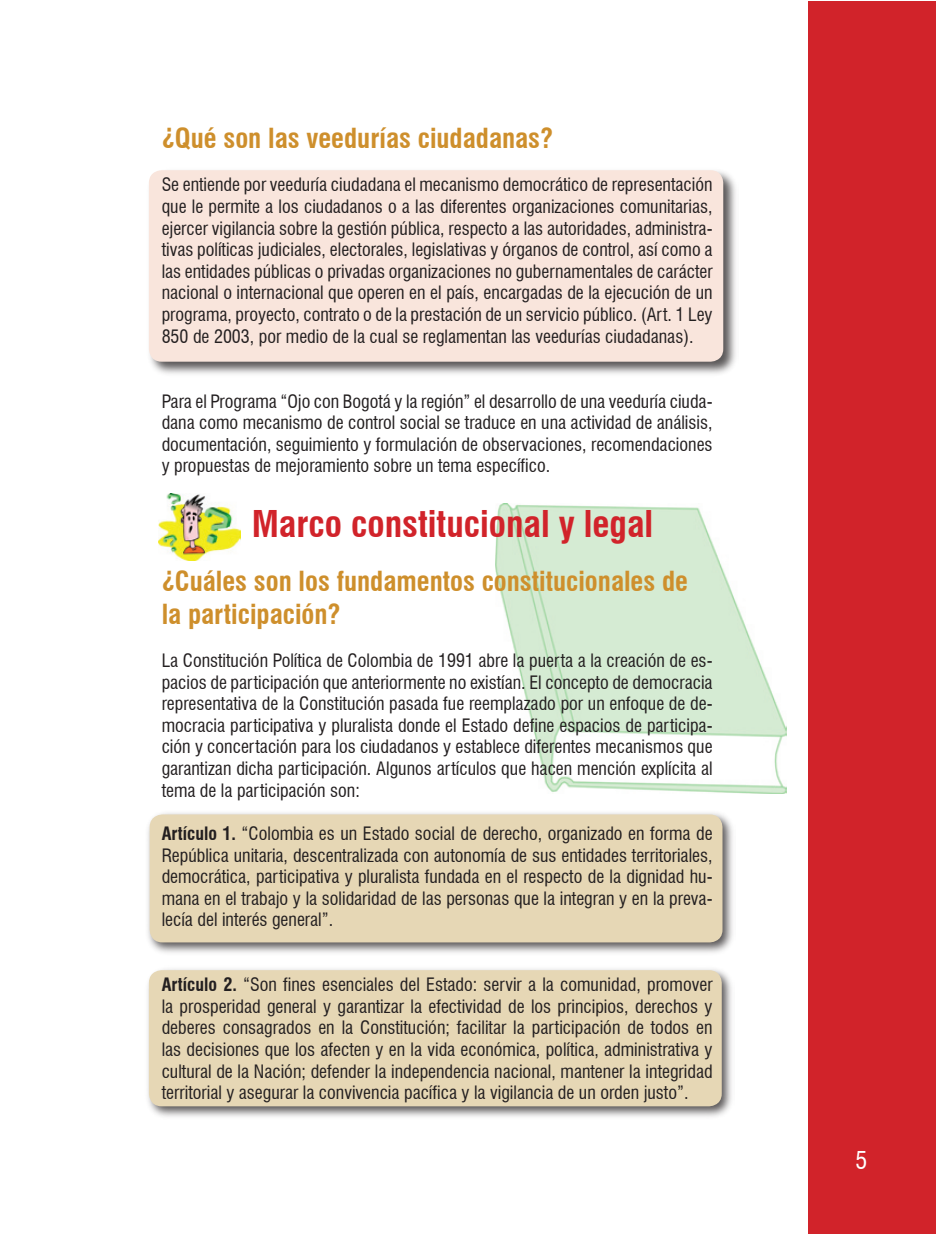
<style>
.page{position:relative;width:936px;height:1234px;background:#fff}
.page>*{position:absolute;margin:0;border:0;box-sizing:border-box;transform-origin:0 0}
.t1{font:700 condensed 36px "Swiss 721 BT";color:#d1232a}
.t2{font:700 condensed 27px/32.4px "Swiss 721 BT";color:#ce8f2c}
.t3{font:condensed 18px/21.6px "Swiss 721 BT";color:#231f20;text-align:justify}
.s1{font-weight:700}
</style>
<div class="page">
<div style="left:808px;top:2px;width:127px;height:1231px;background:#d1232a"></div>
<div style="left:146px;top:167px;width:592px;height:211px;background:#231f20;opacity:.75"></div>
<div style="left:149px;top:170px;width:574px;height:191px;background:#f9e5dc;border-radius:13px"></div>
<img style="left:158px;top:493px;width:82px;height:67px">
<img style="left:495px;top:503px;width:291px;height:290px">
<div style="left:145px;top:809px;width:590px;height:147px;background:#231f20;opacity:.75"></div>
<div style="left:150px;top:814px;width:572px;height:128px;background:#e6d7b5;border-radius:13px"></div>
<div style="left:144px;top:965px;width:590px;height:154px;background:#231f20;opacity:.75"></div>
<div style="left:149px;top:969px;width:572px;height:137px;background:#e6d7b5;border-radius:13px"></div>
<h2 class="t2" style="left:162px;top:122px;width:393px">¿Qué son las veedurías ciudadanas?</h2>
<p class="t3" style="left:162px;top:174px;width:552px">Se entiende por veeduría ciudadana el mecanismo democrático de representación que le permite a los ciudadanos o a las diferentes organizaciones comunitarias, ejercer vigilancia sobre la gestión pública, respecto a las autoridades, administra&shy;tivas políticas judiciales, electorales, legislativas y órganos de control, así como a las entidades públicas o privadas organizaciones no gubernamentales de carácter nacional o internacional que operen en el país, encargadas de la ejecución de un programa, proyecto, contrato o de la prestación de un servicio público. (Art. 1 Ley 850 de 2003, por medio de la cual se reglamentan las veedurías ciudadanas).</p>
<p class="t3" style="left:162px;top:390px;width:552px">Para el Programa “Ojo con Bogotá y la región” el desarrollo de una veeduría ciuda&shy;dana como mecanismo de control social se traduce en una actividad de análisis, documentación, seguimiento y formulación de observaciones, recomendaciones y propuestas de mejoramiento sobre un tema específico.</p>
<h1 class="t1" style="left:252px;top:502px;width:403px">Marco constitucional y legal</h1>
<h2 class="t2" style="left:162px;top:565px;width:528px">¿Cuáles son los fundamentos constitucionales de la participación?</h2>
<p class="t3" style="left:162px;top:649px;width:552px">La Constitución Política de Colombia de 1991 abre la puerta a la creación de es&shy;pacios de participación que anteriormente no existían. El concepto de democracia representativa de la Constitución pasada fue reemplazado por un enfoque de de&shy;mocracia participativa y pluralista donde el Estado define espacios de participa&shy;ción y concertación para los ciudadanos y establece diferentes mecanismos que garantizan dicha participación. Algunos artículos que hacen mención explícita al tema de la participación son:</p>
<p class="t3" style="left:162px;top:822px;width:552px"><span class="s1">Artículo 1.</span> “Colombia es un Estado social de derecho, organizado en forma de República unitaria, descentralizada con autonomía de sus entidades territoriales, democrática, participativa y pluralista fundada en el respecto de la dignidad hu&shy;mana en el trabajo y la solidaridad de las personas que la integran y en la preva&shy;lecía del interés general”.</p>
<p class="t3" style="left:162px;top:973px;width:552px"><span class="s1">Artículo 2.</span> “Son fines esenciales del Estado: servir a la comunidad, promover la prosperidad general y garantizar la efectividad de los principios, derechos y deberes consagrados en la Constitución; facilitar la participación de todos en las decisiones que los afecten y en la vida económica, política, administrativa y cultural de la Nación; defender la independencia nacional, mantener la integridad territorial y asegurar la convivencia pacífica y la vigilancia de un orden justo”.</p>
</div>
